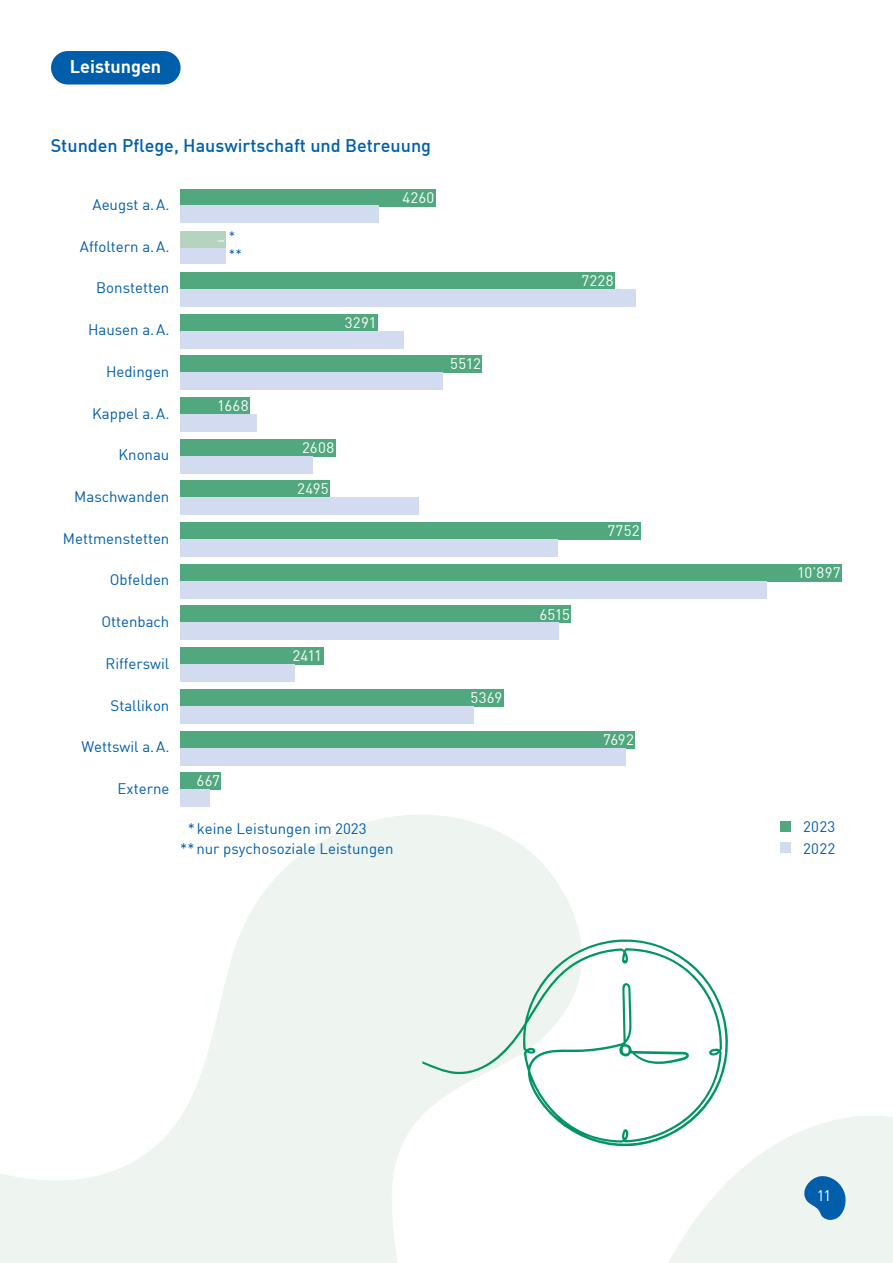
<style>
.page{position:relative;width:893px;height:1263px;background:#fff}
.page>*{position:absolute;margin:0;border:0;box-sizing:border-box;transform-origin:0 0}
.t1{font:18px "DIN Medium 2";color:#005eab}
.t2{font:18px "DIN Bold 2";color:#fff}
.t3{font:15px/19.5px "DIN";color:#005eab}
.t4{font:15px "DIN";letter-spacing:.015em;color:#fff}
.t5{font:15px/21.8px "DIN";letter-spacing:.025em;color:#005eab}
.t6{font:13.5px/17.7px "DIN";color:#005eab}
</style>
<div class="page">
<svg style="left:619px;top:1116px;width:274px;height:147px;fill:#eef4ef"></svg>
<svg style="left:799px;top:1175px;width:48px;height:45px;background:#5f9ac6"></svg>
<svg style="left:0;top:815px;width:580px;height:448px;fill:#eef4ef"></svg>
<svg style="left:422px;top:939px;width:306px;height:207px"></svg>
<div style="left:51px;top:51px;width:130px;height:34px;background:#005eab;border-radius:17px"></div>
<div style="left:780px;top:821px;width:11px;height:10px;background:#51a87e"></div>
<div style="left:780px;top:843px;width:11px;height:10px;background:#d3dbf0"></div>
<div style="left:180px;top:773px;width:41px;height:17px;background:#51a87e"></div>
<div style="left:180px;top:790px;width:30px;height:17px;background:#d3dbf0"></div>
<div style="left:180px;top:189px;width:256px;height:17px;background:#51a87e"></div>
<div style="left:180px;top:206px;width:199px;height:17px;background:#d3dbf0"></div>
<div style="left:180px;top:231px;width:46px;height:17px;background:#b5d3be"></div>
<div style="left:180px;top:248px;width:45px;height:16px;background:#d3dbf0"></div>
<div style="left:180px;top:272px;width:435px;height:17px;background:#51a87e"></div>
<div style="left:180px;top:289px;width:456px;height:17px;background:#d3dbf0"></div>
<div style="left:180px;top:314px;width:198px;height:17px;background:#51a87e"></div>
<div style="left:180px;top:331px;width:223px;height:17px;background:#d3dbf0"></div>
<div style="left:180px;top:356px;width:302px;height:17px;background:#51a87e"></div>
<div style="left:180px;top:373px;width:263px;height:17px;background:#d3dbf0"></div>
<div style="left:180px;top:397px;width:70px;height:17px;background:#51a87e"></div>
<div style="left:180px;top:414px;width:77px;height:17px;background:#d3dbf0"></div>
<div style="left:180px;top:439px;width:155px;height:17px;background:#51a87e"></div>
<div style="left:180px;top:456px;width:133px;height:17px;background:#d3dbf0"></div>
<div style="left:180px;top:481px;width:150px;height:17px;background:#51a87e"></div>
<div style="left:180px;top:498px;width:239px;height:17px;background:#d3dbf0"></div>
<div style="left:180px;top:522px;width:461px;height:18px;background:#51a87e"></div>
<div style="left:180px;top:540px;width:378px;height:17px;background:#d3dbf0"></div>
<div style="left:180px;top:564px;width:662px;height:17px;background:#51a87e"></div>
<div style="left:180px;top:581px;width:586px;height:17px;background:#d3dbf0"></div>
<div style="left:180px;top:606px;width:391px;height:17px;background:#51a87e"></div>
<div style="left:180px;top:623px;width:379px;height:17px;background:#d3dbf0"></div>
<div style="left:180px;top:648px;width:143px;height:17px;background:#51a87e"></div>
<div style="left:180px;top:665px;width:115px;height:17px;background:#d3dbf0"></div>
<div style="left:180px;top:689px;width:323px;height:17px;background:#51a87e"></div>
<div style="left:180px;top:706px;width:294px;height:17px;background:#d3dbf0"></div>
<div style="left:180px;top:731px;width:455px;height:17px;background:#51a87e"></div>
<div style="left:180px;top:748px;width:446px;height:17px;background:#d3dbf0"></div>
<p class="t2" style="left:70px;top:59px;width:93px">Leistungen</p>
<p class="t1" style="left:51px;top:137px;width:382px">Stunden Pflege, Hauswirtschaft und Betreuung</p>
<p class="t3" style="left:92px;top:196px;width:78px">Aeugst a. A.</p>
<p class="t3" style="left:80px;top:238px;width:91px">Affoltern a. A.</p>
<p class="t3" style="left:96px;top:279px;width:75px">Bonstetten</p>
<p class="t3" style="left:88px;top:321px;width:83px">Hausen a. A.</p>
<p class="t3" style="left:106px;top:363px;width:65px">Hedingen</p>
<p class="t3" style="left:92px;top:404px;width:79px">Kappel a. A.</p>
<p class="t3" style="left:118px;top:446px;width:52px">Knonau</p>
<p class="t3" style="left:74px;top:488px;width:97px">Maschwanden</p>
<p class="t3" style="left:63px;top:530px;width:108px">Mettmenstetten</p>
<p class="t3" style="left:110px;top:571px;width:61px">Obfelden</p>
<p class="t3" style="left:101px;top:613px;width:69px">Ottenbach</p>
<p class="t3" style="left:106px;top:655px;width:65px">Rifferswil</p>
<p class="t3" style="left:111px;top:696px;width:60px">Stallikon</p>
<p class="t3" style="left:81px;top:738px;width:90px">Wettswil a. A.</p>
<p class="t3" style="left:118px;top:780px;width:53px">Externe</p>
<p class="t6" style="left:229px;top:228px;width:14px">* **</p>
<p class="t4" style="left:217px;top:233px;width:9px">–</p>
<p class="t4" style="left:217px;top:399px;width:33px">1668</p>
<p class="t4" style="left:402px;top:191px;width:34px">4260</p>
<p class="t4" style="left:345px;top:315px;width:33px">3291</p>
<p class="t4" style="left:302px;top:441px;width:34px">2608</p>
<p class="t4" style="left:297px;top:482px;width:33px">2495</p>
<p class="t4" style="left:196px;top:774px;width:25px">667</p>
<p class="t4" style="left:292px;top:649px;width:31px">2411</p>
<p class="t3" style="left:180px;top:820px;width:215px;text-indent:7px">* keine Leistungen im 2023<br>** nur psychosoziale Leistungen</p>
<p class="t4" style="left:450px;top:357px;width:32px">5512</p>
<p class="t4" style="left:470px;top:691px;width:33px">5369</p>
<p class="t4" style="left:581px;top:274px;width:34px">7228</p>
<p class="t4" style="left:539px;top:607px;width:32px">6515</p>
<p class="t4" style="left:607px;top:524px;width:34px">7752</p>
<p class="t4" style="left:603px;top:732px;width:32px">7692</p>
<p class="t4" style="left:797px;top:566px;width:45px">10’897</p>
<p class="t5" style="left:803px;top:817px;width:34px">2023<br>2022</p>
<p class="t4" style="left:817px;top:1189px;width:16px">11</p>
</div>
